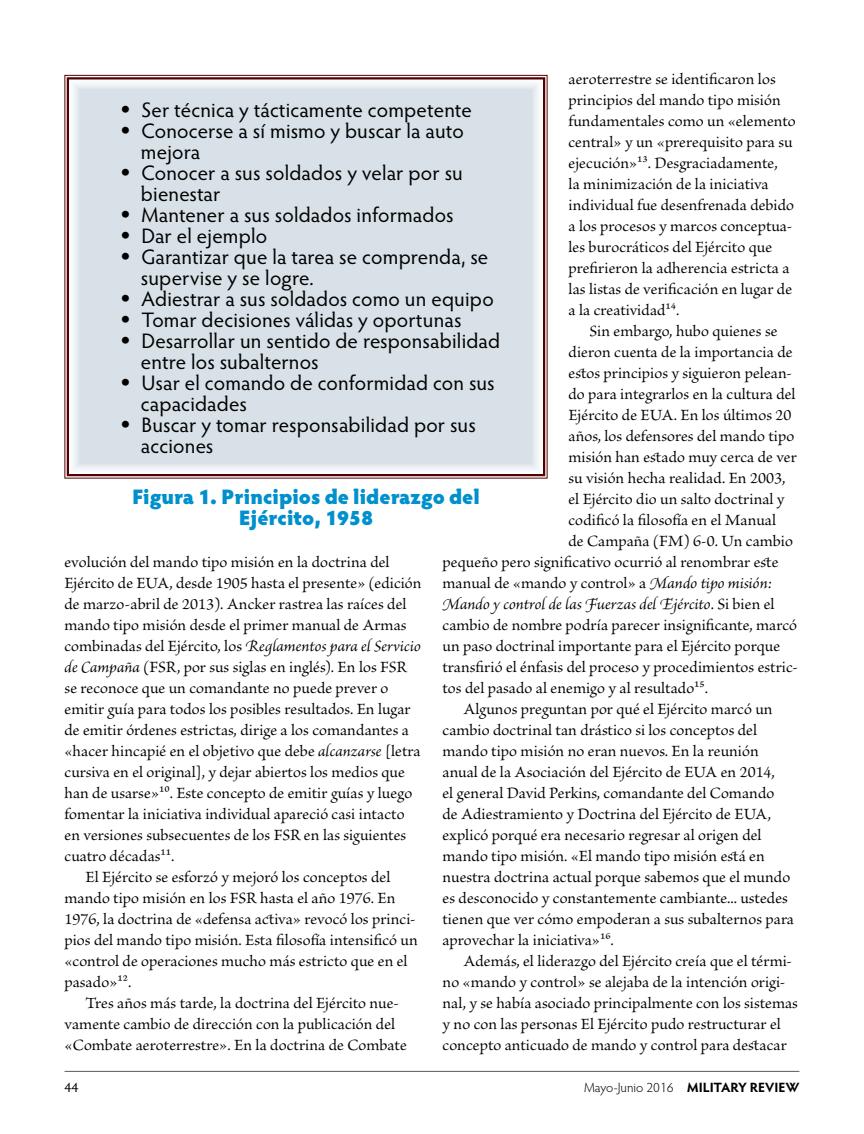
<style>
.page{position:relative;width:864px;height:1134px;background:#fff}
.page>*{position:absolute;margin:0;border:0;box-sizing:border-box;transform-origin:0 0}
.t1{font:21px/21px "Hypatia Sans Pro";letter-spacing:.005em;color:#000}
.t2{font:900 21px/21px "Hypatia Sans Pro";color:#0090cc;text-align:center}
.t3{font:16.5px/21px "Brioso Pro";letter-spacing:.005em;color:#000}
.t4{font:italic 16.5px "Brioso Pro";color:#000}
.t5{font:300 13.5px "Hypatia Sans Pro";color:#000}
.t6{font:13.5px "Hypatia Sans Pro";color:#000}
.s1{font-style:italic}
.s2{font-style:normal}
.s3{font-size:36.75px}
.s4{font-weight:700}
</style>
<div class="page">
<hr style="left:65px;top:1071px;width:734px;height:1px;background:#58595b">
<svg style="left:64px;top:75px;width:484px;height:404px;background:#d8e0e5"></svg>
<div style="left:67px;top:77px;width:478px;height:399px;border:2px solid #540002"></div>
<p class="t3" style="left:569px;top:69px;width:229px">aeroterrestre se identificaron los principios del mando tipo misión fundamentales como un «elemento central» y un «prerequisito para su ejecución»13. Desgraciadamente,<br>la minimización de la iniciativa individual fue desenfrenada debido a los procesos y marcos conceptua&shy;les burocráticos del Ejército que prefirieron la adherencia estricta a las listas de verificación en lugar de a la creatividad14.</p>
<p class="t3" style="left:590px;top:321px;width:190px">Sin embargo, hubo quienes se</p>
<p class="t3" style="left:569px;top:343px;width:225px">dieron cuenta de la importancia de</p>
<p class="t3" style="left:569px;top:364px;width:225px">estos principios y siguieron pelean-</p>
<p class="t3" style="left:569px;top:385px;width:229px">do para integrarlos en la cultura del</p>
<p class="t3" style="left:569px;top:406px;width:225px">Ejército de EUA. En los últimos 20</p>
<p class="t3" style="left:569px;top:427px;width:227px">años, los defensores del mando tipo</p>
<p class="t3" style="left:569px;top:448px;width:230px">misión han estado muy cerca de ver</p>
<p class="t3" style="left:569px;top:469px;width:218px">su visión hecha realidad. En 2003,</p>
<p class="t3" style="left:569px;top:490px;width:218px">el Ejército dio un salto doctrinal y</p>
<p class="t3" style="left:569px;top:511px;width:209px">codificó la filosofía en el Manual</p>
<p class="t3" style="left:569px;top:532px;width:226px">de Campaña (FM) 6-0. Un cambio</p>
<p class="t3" style="left:443px;top:553px;width:337px">pequeño pero significativo ocurrió al renombrar este</p>
<p class="t3" style="left:443px;top:574px;width:331px">manual de «mando y control» a <span class="s1">Mando tipo misión:</span></p>
<p class="t4" style="left:443px;top:594px;width:334px">Mando y control de las Fuerzas del Ejército<span class="s2">. Si bien el</span></p>
<p class="t3" style="left:443px;top:616px;width:356px">cambio de nombre podría parecer insignificante, marcó</p>
<p class="t3" style="left:443px;top:637px;width:339px">un paso doctrinal importante para el Ejército porque</p>
<p class="t3" style="left:443px;top:658px;width:357px">transfirió el énfasis del proceso y procedimientos estric-</p>
<p class="t3" style="left:443px;top:679px;width:267px">tos del pasado al enemigo y al resultado15.</p>
<p class="t3" style="left:464px;top:700px;width:311px">Algunos preguntan por qué el Ejército marcó un</p>
<p class="t3" style="left:443px;top:721px;width:316px">cambio doctrinal tan drástico si los conceptos del</p>
<p class="t3" style="left:443px;top:742px;width:318px">mando tipo misión no eran nuevos. En la reunión</p>
<p class="t3" style="left:443px;top:763px;width:334px">anual de la Asociación del Ejército de EUA en 2014,</p>
<p class="t3" style="left:443px;top:784px;width:333px">el general David Perkins, comandante del Comando</p>
<p class="t3" style="left:443px;top:805px;width:330px">de Adiestramiento y Doctrina del Ejército de EUA,</p>
<p class="t3" style="left:443px;top:826px;width:321px">explicó porqué era necesario regresar al origen del</p>
<p class="t3" style="left:443px;top:847px;width:324px">mando tipo misión. «El mando tipo misión está en</p>
<p class="t3" style="left:443px;top:868px;width:349px">nuestra doctrina actual porque sabemos que el mundo</p>
<p class="t3" style="left:443px;top:889px;width:347px">es desconocido y constantemente cambiante... ustedes</p>
<p class="t3" style="left:443px;top:910px;width:353px">tienen que ver cómo empoderan a sus subalternos para</p>
<p class="t3" style="left:443px;top:931px;width:173px">aprovechar la iniciativa»16.</p>
<p class="t3" style="left:464px;top:952px;width:330px">Además, el liderazgo del Ejército creía que el térmi-</p>
<p class="t3" style="left:443px;top:973px;width:345px">no «mando y control» se alejaba de la intención origi-</p>
<p class="t3" style="left:443px;top:994px;width:357px">nal, y se había asociado principalmente con los sistemas</p>
<p class="t3" style="left:443px;top:1015px;width:340px">y no con las personas El Ejército pudo restructurar el</p>
<p class="t3" style="left:443px;top:1036px;width:346px">concepto anticuado de mando y control para destacar</p>
<p class="t1" style="left:118px;top:99px;width:355px"><span class="s3">•</span> Ser técnica y tácticamente competente</p>
<p class="t1" style="left:141px;top:120px;width:324px;text-indent:-22px"><span class="s3">•</span> Conocerse a sí mismo y buscar la auto mejora</p>
<p class="t1" style="left:141px;top:162px;width:323px;text-indent:-22px"><span class="s3">•</span> Conocer a sus soldados y velar por su bienestar</p>
<p class="t1" style="left:118px;top:204px;width:337px"><span class="s3">•</span> Mantener a sus soldados informados</p>
<p class="t1" style="left:118px;top:225px;width:150px"><span class="s3">•</span> Dar el ejemplo</p>
<p class="t1" style="left:141px;top:246px;width:349px;text-indent:-22px"><span class="s3">•</span> Garantizar que la tarea se comprenda, se supervise y se logre.</p>
<p class="t1" style="left:118px;top:288px;width:377px"><span class="s3">•</span> Adiestrar a sus soldados como un equipo</p>
<p class="t1" style="left:118px;top:309px;width:345px"><span class="s3">•</span> Tomar decisiones válidas y oportunas</p>
<p class="t1" style="left:141px;top:330px;width:361px;text-indent:-22px"><span class="s3">•</span> Desarrollar un sentido de responsabilidad entre los subalternos</p>
<p class="t1" style="left:141px;top:372px;width:355px;text-indent:-22px"><span class="s3">•</span> Usar el comando de conformidad con sus capacidades</p>
<p class="t1" style="left:141px;top:414px;width:336px;text-indent:-22px"><span class="s3">•</span> Buscar y tomar responsabilidad por sus acciones</p>
<p class="t2" style="left:132px;top:485px;width:349px">Figura 1. Principios de liderazgo del<br>Ejército, 1958</p>
<p class="t3" style="left:64px;top:552px;width:327px">evolución del mando tipo misión en la doctrina del</p>
<p class="t3" style="left:64px;top:573px;width:359px">Ejército de EUA, desde 1905 hasta el presente» (edición</p>
<p class="t3" style="left:64px;top:594px;width:344px">de marzo-abril de 2013). Ancker rastrea las raíces del</p>
<p class="t3" style="left:64px;top:615px;width:344px">mando tipo misión desde el primer manual de Armas</p>
<p class="t3" style="left:64px;top:636px;width:358px">combinadas del Ejército, los <span class="s1">Reglamentos para el Servicio</span></p>
<p class="t3" style="left:64px;top:657px;width:344px"><span class="s1">de Campaña</span> (FSR, por sus siglas en inglés). En los FSR</p>
<p class="t3" style="left:64px;top:678px;width:326px">se reconoce que un comandante no puede prever o</p>
<p class="t3" style="left:64px;top:699px;width:348px">emitir guía para todos los posibles resultados. En lugar</p>
<p class="t3" style="left:64px;top:720px;width:346px">de emitir órdenes estrictas, dirige a los comandantes a</p>
<p class="t3" style="left:64px;top:741px;width:358px">«hacer hincapié en el objetivo que debe <span class="s1">alcanzarse</span> [letra</p>
<p class="t3" style="left:64px;top:762px;width:342px">cursiva en el original], y dejar abiertos los medios que</p>
<p class="t3" style="left:64px;top:783px;width:349px">han de usarse»10. Este concepto de emitir guías y luego</p>
<p class="t3" style="left:64px;top:804px;width:342px">fomentar la iniciativa individual apareció casi intacto</p>
<p class="t3" style="left:64px;top:825px;width:343px">en versiones subsecuentes de los FSR en las siguientes</p>
<p class="t3" style="left:64px;top:846px;width:111px">cuatro décadas11.</p>
<p class="t3" style="left:86px;top:867px;width:306px">El Ejército se esforzó y mejoró los conceptos del</p>
<p class="t3" style="left:65px;top:888px;width:333px">mando tipo misión en los FSR hasta el año 1976. En</p>
<p class="t3" style="left:65px;top:909px;width:353px">1976, la doctrina de «defensa activa» revocó los princi-</p>
<p class="t3" style="left:64px;top:930px;width:355px">pios del mando tipo misión. Esta filosofía intensificó un</p>
<p class="t3" style="left:64px;top:951px;width:345px">«control de operaciones mucho más estricto que en el</p>
<p class="t3" style="left:64px;top:972px;width:68px">pasado»12.</p>
<p class="t3" style="left:86px;top:993px;width:315px">Tres años más tarde, la doctrina del Ejército nue-</p>
<p class="t3" style="left:65px;top:1014px;width:332px">vamente cambio de dirección con la publicación del</p>
<p class="t3" style="left:65px;top:1035px;width:344px">«Combate aeroterrestre». En la doctrina de Combate</p>
<p class="t6" style="left:64px;top:1078px;width:15px">44</p>
<p class="t5" style="left:584px;top:1079px;width:217px">Mayo-Junio 2016 <span class="s4">MILITARY REVIEW</span></p>
</div>
